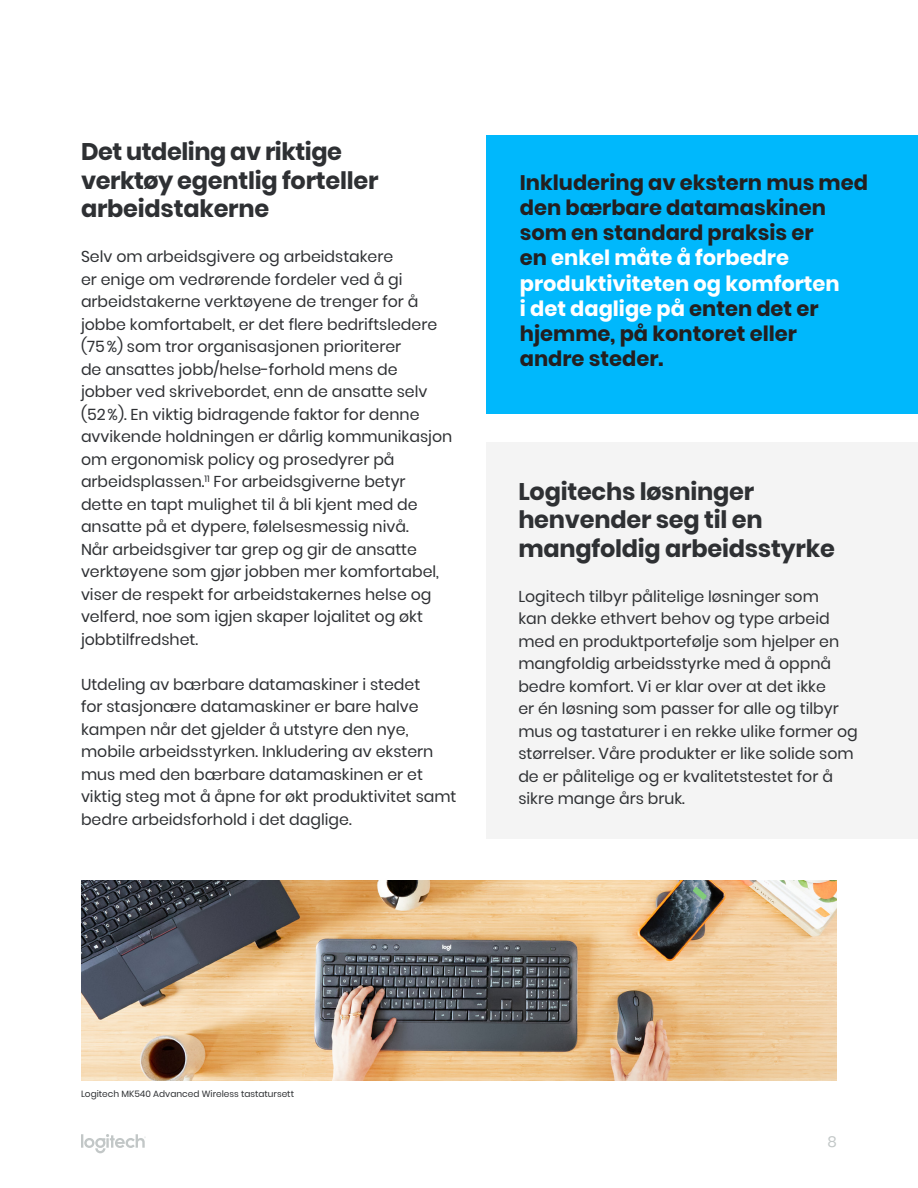
<style>
.page{position:relative;width:918px;height:1188px;background:#fff}
.page>*{position:absolute;margin:0;border:0;box-sizing:border-box;transform-origin:0 0}
.Header_1{font:700 24px/28.5px "Poppins";letter-spacing:-.01em;color:#2e3033}
.Header_2{font:700 21px/25.2px "Poppins";color:#231f20}
.t1{font:15.75px/22.5px "Poppins";color:#2e3033}
.t2{font:15px "Poppins";color:#c2c7c7}
.t3{font:9px "Poppins";color:#2e3033}
.s1{color:#fff}
</style>
<div class="page">
<svg style="left:81px;top:1134px;width:65px;height:19px"></svg>
<div style="left:486px;top:442px;width:432px;height:397px;background:#f4f4f4"></div>
<div style="left:486px;top:135px;width:432px;height:279px;background:#00b8fc"></div>
<img style="left:81px;top:880px;width:756px;height:200px">
<p class="Header_1" style="left:81px;top:138px;width:299px">Det utdeling av riktige verktøy egentlig forteller arbeidstakerne</p>
<p class="t1" style="left:81px;top:246px;width:373px">Selv om arbeidsgivere og arbeidstakere<br>er enige om vedrørende fordeler ved å gi arbeidstakerne verktøyene de trenger for å jobbe komfortabelt, er det flere bedriftsledere (75%) som tror organisasjonen prioriterer<br>de ansattes jobb/helse-forhold mens de jobber ved skrivebordet, enn de ansatte selv (52%). En viktig bidragende faktor for denne avvikende holdningen er dårlig kommunikasjon om ergonomisk policy og prosedyrer på arbeidsplassen.<sup>11</sup> For arbeidsgiverne betyr<br>dette en tapt mulighet til å bli kjent med de ansatte på et dypere, følelsesmessig nivå.<br>Når arbeidsgiver tar grep og gir de ansatte verktøyene som gjør jobben mer komfortabel, viser de respekt for arbeidstakernes helse og velferd, noe som igjen skaper lojalitet og økt jobbtilfredshet.</p>
<p class="t1" style="left:81px;top:673px;width:377px">Utdeling av bærbare datamaskiner i stedet<br>for stasjonære datamaskiner er bare halve kampen når det gjelder å utstyre den nye, mobile arbeidsstyrken. Inkludering av ekstern mus med den bærbare datamaskinen er et viktig steg mot å åpne for økt produktivitet samt bedre arbeidsforhold i det daglige.</p>
<p class="Header_2" style="left:520px;top:170px;width:350px">Inkludering av ekstern mus med den bærbare datamaskinen som en standard praksis er<br>en <span class="s1">enkel måte å forbedre produktiviteten og komforten<br>i det daglige på</span> enten det er hjemme, på kontoret eller<br>andre steder.</p>
<p class="Header_1" style="left:518px;top:477px;width:318px">Logitechs løsninger henvender seg til en mangfoldig arbeidsstyrke</p>
<p class="t1" style="left:518px;top:585px;width:341px">Logitech tilbyr pålitelige løsninger som<br>kan dekke ethvert behov og type arbeid med en produktportefølje som hjelper en mangfoldig arbeidsstyrke med å oppnå bedre komfort. Vi er klar over at det ikke<br>er én løsning som passer for alle og tilbyr mus og tastaturer i en rekke ulike former og størrelser. Våre produkter er like solide som de er pålitelige og er kvalitetstestet for å sikre mange års bruk.</p>
<p class="t3" style="left:81px;top:1089px;width:215px">Logitech MK540 Advanced Wireless tastatursett</p>
<p class="t2" style="left:828px;top:1134px;width:11px">8</p>
</div>
